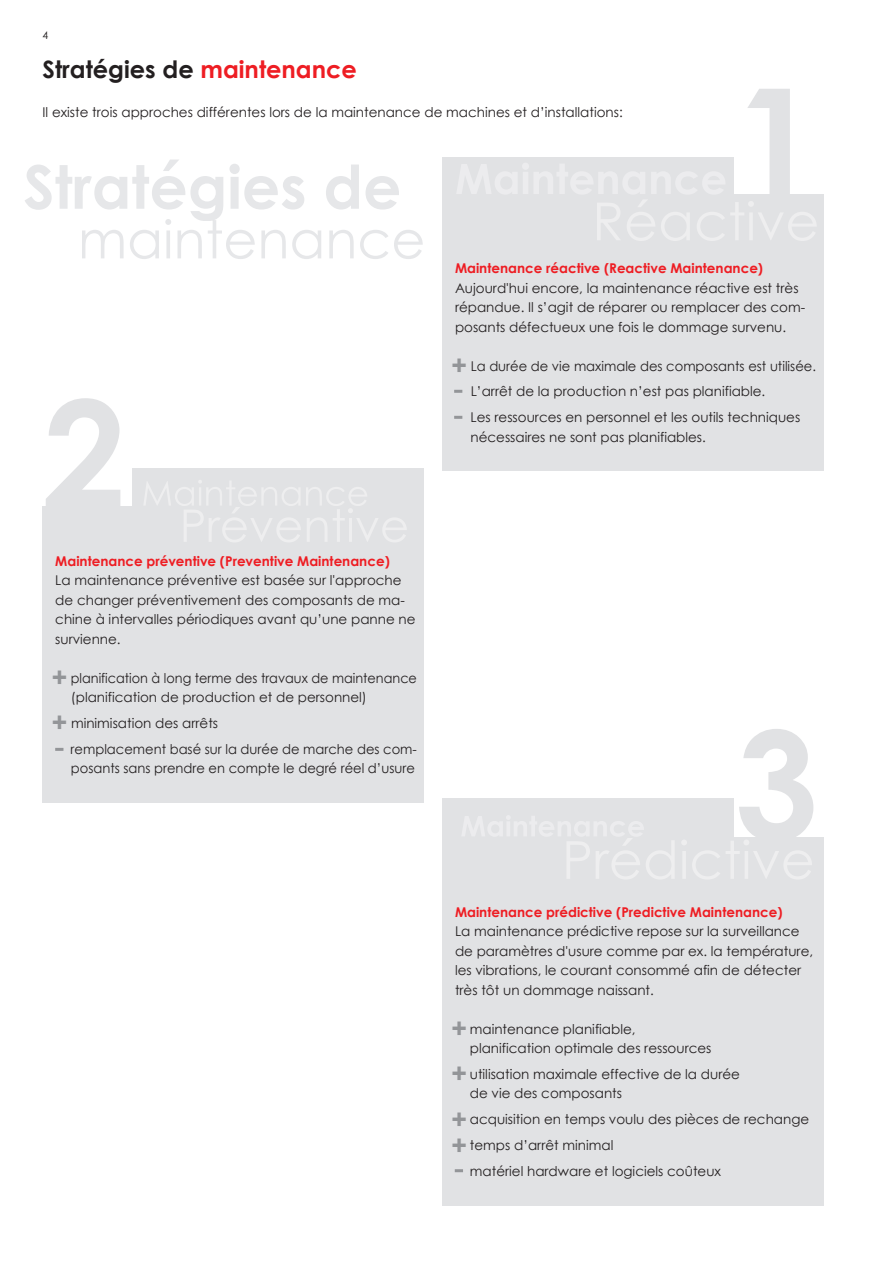
<style>
.page{position:relative;width:893px;height:1263px;background:#fff}
.page>*{position:absolute;margin:0;border:0;box-sizing:border-box;transform-origin:0 0}
.t1{font:700 150px "Century Gothic";color:#e1e2e4}
.t2{font:700 27px/45.3px "Century Gothic";color:#939598}
.t3{font:700 24px "Century Gothic";color:#231f20}
.t4{font:13.5px/19.5px "Century Gothic";color:#231f20}
.t5{font:700 13.5px "Century Gothic";color:#ee1d23}
.t6{font:13.5px/19.5px "Century Gothic";color:#231f20;scale:.95 1}
.t7{font:10.5px "Century Gothic";color:#231f20}
.s1{color:#ee1d23}
</style>
<div class="page">
<svg style="left:25px;top:160px;width:311px;height:99px"></svg>
<hr style="left:82px;top:219px;width:196px;height:2px;background:#dcdddf">
<div style="left:442px;top:798px;width:382px;height:408px;background:#e1e2e4"></div>
<div style="left:43px;top:468px;width:381px;height:335px;background:#e1e2e4"></div>
<div style="left:442px;top:157px;width:382px;height:314px;background:#e1e2e4"></div>
<svg style="left:457px;top:163px;width:359px;height:78px"></svg>
<svg style="left:462px;top:815px;width:350px;height:64px"></svg>
<svg style="left:144px;top:480px;width:262px;height:62px"></svg>
<div style="left:734px;top:84px;width:90px;height:110px;background:#fff"></div>
<div style="left:43px;top:396px;width:89px;height:110px;background:#fff"></div>
<div style="left:735px;top:727px;width:89px;height:109px;background:#fff"></div>
<svg style="left:454px;top:390px;width:8px;height:3px"></svg>
<svg style="left:454px;top:416px;width:8px;height:3px"></svg>
<svg style="left:55px;top:748px;width:8px;height:3px"></svg>
<svg style="left:455px;top:1169px;width:8px;height:3px"></svg>
<p class="t7" style="left:43px;top:28px;width:7px">4</p>
<h3 class="t3" style="left:43px;top:53px;width:316px">Stratégies de <span class="s1">maintenance</span></h3>
<p class="t4" style="left:43px;top:102px;width:582px">Il existe trois approches différentes lors de la maintenance de machines et d’installations:</p>
<h1 class="t1" style="left:734px;top:46px;width:86px">1</h1>
<h1 class="t1" style="left:43px;top:358px;width:85px">2</h1>
<p class="t5" style="left:55px;top:552px;width:336px">Maintenance préventive (Preventive Maintenance)</p>
<p class="t4" style="left:55px;top:570px;width:362px">La maintenance préventive est basée sur l'approche de changer préventivement des composants de ma&shy;chine à intervalles périodiques avant qu’une panne ne survienne.</p>
<p class="t6" style="left:71px;top:667px;width:366px">planification à long terme des travaux de maintenance (planification de production et de personnel)</p>
<p class="t4" style="left:71px;top:710px;width:348px;line-height:26px">minimisation des arrêts<br>remplacement basé sur la durée de marche des com-</p>
<p class="t4" style="left:71px;top:758px;width:346px">posants sans prendre en compte le degré réel d’usure</p>
<h2 class="t2" style="left:51px;top:654px;width:18px">+ +</h2>
<p class="t5" style="left:455px;top:259px;width:310px">Maintenance réactive (Reactive Maintenance)</p>
<p class="t4" style="left:455px;top:277px;width:352px">Aujourd'hui encore, la maintenance réactive est très répandue. Il s’agit de réparer ou remplacer des com&shy;posants défectueux une fois le dommage survenu.</p>
<p class="t4" style="left:471px;top:352px;width:347px;line-height:26px">La durée de vie maximale des composants est utilisée.<br>L’arrêt de la production n’est pas planifiable.<br>Les ressources en personnel et les outils techniques</p>
<p class="t4" style="left:470px;top:427px;width:237px">nécessaires ne sont pas planifiables.</p>
<h2 class="t2" style="left:451px;top:342px;width:18px">+</h2>
<h1 class="t1" style="left:735px;top:688px;width:85px">3</h1>
<p class="t5" style="left:455px;top:903px;width:329px">Maintenance prédictive (Predictive Maintenance)</p>
<p class="t4" style="left:455px;top:921px;width:360px">La maintenance prédictive repose sur la surveillance de paramètres d'usure comme par ex. la température, les vibrations, le courant consommé afin de détecter très tôt un dommage naissant.</p>
<p class="t4" style="left:470px;top:1018px;width:243px">maintenance planifiable, planification optimale des ressources</p>
<p class="t4" style="left:470px;top:1064px;width:272px">utilisation maximale effective de la durée de vie des composants</p>
<p class="t4" style="left:470px;top:1106px;width:341px;line-height:26px">acquisition en temps voulu des pièces de rechange temps d’arrêt minimal<br>matériel hardware et logiciels coûteux</p>
<h2 class="t2" style="left:451px;top:1005px;width:18px;text-align:justify">+ + +</h2>
<h2 class="t2" style="left:451px;top:1121px;width:18px">+</h2>
</div>
